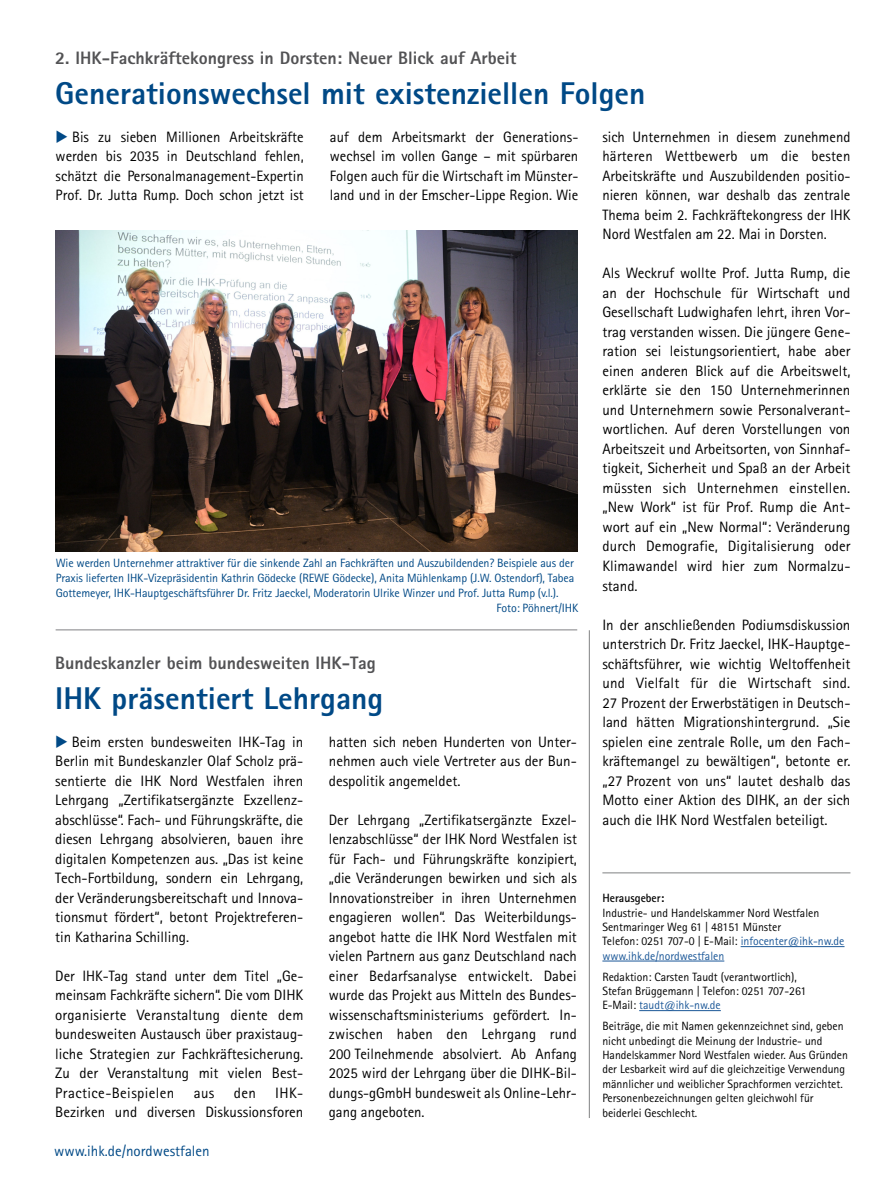
<style>
.page{position:relative;width:893px;height:1191px;background:#fff}
.page>*{position:absolute;margin:0;border:0;box-sizing:border-box;transform-origin:0 0}
.Headline_blau{font:800 31.5px "Rotis Sans Serif";color:#004986}
.Overline{font:800 18px "Rotis Sans Serif";color:#525254}
.Copy{font:15px/19.5px "Rotis Sans Serif";color:#000;text-align:justify}
.t1{font:15px "Rotis Sans Serif";color:#004986}
.Impressum{font:12px/14.4px "Rotis Sans Serif";color:#000}
.Bildunterschrift{font:12px/15px "Rotis Sans Serif";letter-spacing:-.01em;color:#004986;text-align:justify}
.s1{color:#004986}
.s2{font-weight:700}
.s3{color:#1c5898}
</style>
<div class="page">
<hr style="left:741px;top:946px;width:103px;height:1px;background:#1c5898">
<hr style="left:602px;top:960px;width:122px;height:1px;background:#1c5898">
<hr style="left:639px;top:1010px;width:82px;height:1px;background:#1c5898">
<hr style="left:602px;top:872px;width:248px;height:1px;background:#808183">
<hr style="left:56px;top:629px;width:521px;height:1px;background:#808183">
<hr style="left:589px;top:630px;width:1px;height:488px;background:#808183">
<img style="left:56px;top:231px;width:521px;height:320px">
<p class="Overline" style="left:55px;top:46px;width:463px">2. IHK-Fachkräftekongress in Dorsten: Neuer Blick auf Arbeit</p>
<p class="Headline_blau" style="left:55px;top:73px;width:592px">Generationswechsel mit existenziellen Folgen</p>
<p class="Copy" style="left:56px;top:127px;width:250px"><span class="s1">◆</span> Bis zu sieben Millionen Arbeitskräfte werden bis 2035 in Deutschland fehlen, schätzt die Personalmanagement-Expertin Prof. Dr. Jutta Rump. Doch schon jetzt ist</p>
<p class="Copy" style="left:330px;top:127px;width:250px">auf dem Arbeitsmarkt der Generations&shy;wechsel im vollen Gange – mit spürbaren Folgen auch für die Wirtschaft im Münster&shy;land und in der Emscher-Lippe Region. Wie</p>
<p class="Bildunterschrift" style="left:56px;top:555px;width:520px">Wie werden Unternehmer attraktiver für die sinkende Zahl an Fachkräften und Auszubildenden? Beispiele aus der Praxis lieferten IHK-Vizepräsidentin Kathrin Gödecke (REWE Gödecke), Anita Mühlenkamp (J.W. Ostendorf), Tabea Gottemeyer, IHK-Hauptgeschäftsführer Dr. Fritz Jaeckel, Moderatorin Ulrike Winzer und Prof. Jutta Rump (v.l.).</p>
<p class="Bildunterschrift" style="left:496px;top:600px;width:83px">Foto: Pöhnert/IHK</p>
<p class="Overline" style="left:55px;top:651px;width:322px">Bundeskanzler beim bundesweiten IHK-Tag</p>
<p class="Headline_blau" style="left:55px;top:678px;width:329px">IHK präsentiert Lehrgang</p>
<p class="Copy" style="left:55px;top:731px;width:250px"><span class="s1">◆</span> Beim ersten bundesweiten IHK-Tag in Berlin mit Bundeskanzler Olaf Scholz prä&shy;sentierte die IHK Nord Westfalen ihren Lehrgang „Zertifikatsergänzte Exzellenz&shy;abschlüsse“. Fach- und Führungskräfte, die diesen Lehrgang absolvieren, bauen ihre digitalen Kompetenzen aus. „Das ist keine Tech-Fortbildung, sondern ein Lehrgang, der Veränderungsbereitschaft und Innova&shy;tionsmut fördert“, betont Projektreferen&shy;tin Katharina Schilling.</p>
<p class="Copy" style="left:55px;top:965px;width:250px">Der IHK-Tag stand unter dem Titel „Ge&shy;meinsam Fachkräfte sichern“. Die vom DIHK organisierte Veranstaltung diente dem bundesweiten Austausch über praxistaug&shy;liche Strategien zur Fachkräftesicherung.<br>Zu der Veranstaltung mit vielen Best-Practice-Beispielen</p>
<p class="Copy" style="left:55px;top:1082px;width:250px;text-align:right">IHK-<br>Bezirken und diversen Diskussionsforen</p>
<p class="Copy" style="left:194px;top:1082px;width:22px">aus</p>
<p class="Copy" style="left:234px;top:1082px;width:24px">den</p>
<p class="t1" style="left:54px;top:1141px;width:157px">www.ihk.de/nordwestfalen</p>
<p class="Copy" style="left:329px;top:731px;width:250px">hatten sich neben Hunderten von Unter&shy;nehmen auch viele Vertreter aus der Bun&shy;despolitik angemeldet.</p>
<p class="Copy" style="left:329px;top:809px;width:250px">Der Lehrgang „Zertifikatsergänzte Exzel&shy;lenzabschlüsse“ der IHK Nord Westfalen ist für Fach- und Führungskräfte konzipiert, „die Veränderungen bewirken und sich als Innovationstreiber in ihren Unternehmen engagieren wollen“. Das Weiterbildungs&shy;angebot hatte die IHK Nord Westfalen mit vielen Partnern aus ganz Deutschland nach einer Bedarfsanalyse entwickelt. Dabei wurde das Projekt aus Mitteln des Bundes&shy;wissenschaftsministeriums gefördert. In&shy;zwischen haben den Lehrgang rund 200 Teilnehmende absolviert. Ab Anfang 2025 wird der Lehrgang über die DIHK-Bil&shy;dungs-gGmbH bundesweit als Online-Lehr&shy;gang angeboten.</p>
<p class="Copy" style="left:602px;top:127px;width:250px">sich Unternehmen in diesem zunehmend härteren Wettbewerb um die besten Arbeitskräfte und Auszubildenden positio&shy;nieren können, war deshalb das zentrale Thema beim 2. Fachkräftekongress der IHK Nord Westfalen am 22. Mai in Dorsten.</p>
<p class="Copy" style="left:602px;top:263px;width:250px">Als Weckruf wollte Prof. Jutta Rump, die an der Hochschule für Wirtschaft und Gesellschaft Ludwighafen lehrt, ihren Vor&shy;trag verstanden wissen. Die jüngere Gene&shy;ration sei leistungsorientiert, habe aber einen anderen Blick auf die Arbeitswelt, erklärte sie den 150 Unternehmerinnen und Unternehmern sowie Personalverant&shy;wortlichen. Auf deren Vorstellungen von Arbeitszeit und Arbeitsorten, von Sinnhaf&shy;tigkeit, Sicherheit und Spaß an der Arbeit müssten sich Unternehmen einstellen. „New Work“ ist für Prof. Rump die Ant&shy;wort auf ein „New Normal“: Veränderung durch Demografie, Digitalisierung oder Klimawandel wird hier zum Normalzu&shy;stand.</p>
<p class="Copy" style="left:602px;top:614px;width:250px">In der anschließenden Podiumsdiskussion unterstrich Dr. Fritz Jaeckel, IHK-Hauptge&shy;schäftsführer, wie wichtig Weltoffenheit und Vielfalt für die Wirtschaft sind.<br>27 Prozent der Erwerbstätigen in Deutsch&shy;land hätten Migrationshintergrund. „Sie spielen eine zentrale Rolle, um den Fach&shy;kräftemangel zu bewältigen“, betonte er. „27 Prozent von uns“ lautet deshalb das Motto einer Aktion des DIHK, an der sich auch die IHK Nord Westfalen beteiligt.</p>
<p class="Impressum" style="left:602px;top:891px;width:244px"><span class="s2">Herausgeber:<br></span>Industrie- und Handelskammer Nord Westfalen Sentmaringer Weg 61 | 48151 Münster<br>Telefon: 0251 707-0 | E-Mail: <span class="s3">infocenter@ihk-nw.de www.ihk.de/nordwestfalen</span></p>
<p class="Impressum" style="left:602px;top:969px;width:205px">Redaktion: Carsten Taudt (verantwortlich),<br>Stefan Brüggemann | Telefon: 0251 707-261<br>E-Mail: <span class="s3">taudt@ihk-nw.de</span></p>
<p class="Impressum" style="left:602px;top:1018px;width:247px">Beiträge, die mit Namen gekennzeichnet sind, geben nicht unbedingt die Meinung der Industrie- und Handelskammer Nord Westfalen wieder. Aus Gründen der Lesbarkeit wird auf die gleichzeitige Verwendung männlicher und weiblicher Sprachformen verzichtet.<br>Personenbezeichnungen gelten gleichwohl für beiderlei Geschlecht.</p>
</div>
